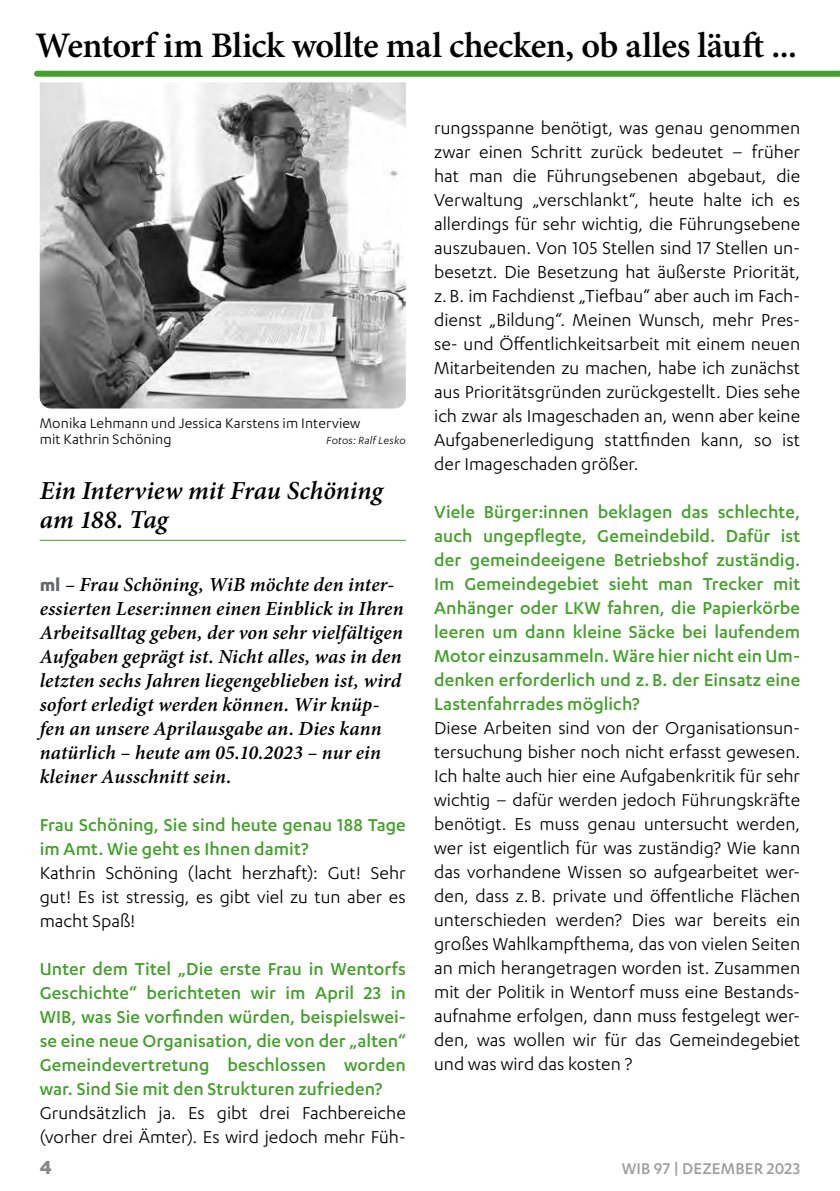
<style>
.page{position:relative;width:840px;height:1191px;background:#fff}
.page>*{position:absolute;margin:0;border:0;box-sizing:border-box;transform-origin:0 0}
.t1{font:600 36px "Minion Pro";letter-spacing:-.015em;color:#000}
.t2{font:italic 600 26px/29px "Minion Pro";letter-spacing:-.005em;color:#000}
.t3{font:700 22px "Karbon";color:#87888a}
.t4{font:20px/24px "Karbon";color:#000;text-align:justify}
.t5{font:500 20px/24px "Karbon";letter-spacing:.005em;color:#44a12b;text-align:justify}
.t6{font:italic 600 20px/24px "Minion Pro";letter-spacing:.01em;color:#000}
.t7{font:500 18px "Karbon";letter-spacing:.01em;color:#9c9e9f}
.t8{font:16px/16px "Karbon";letter-spacing:.01em;color:#000}
.t9{font:italic 12px "Karbon";letter-spacing:.015em;color:#000}
.s1{font-family:"Karbon";font-weight:700;font-style:normal;color:#646567}
</style>
<div class="page">
<div style="left:37px;top:71px;width:802px;height:6px;background:#44a12b"></div>
<hr style="left:40px;top:540px;width:365px;height:1px;background:#44a12b">
<img style="left:40px;top:82px;width:365px;height:326px">
<h1 class="t1" style="left:35px;top:20px;width:762px">Wentorf im Blick wollte mal checken, ob alles läuft ...</h1>
<p class="t8" style="left:40px;top:414px;width:322px">Monika Lehmann und Jessica Karstens im Interview mit Kathrin Schöning</p>
<p class="t9" style="left:326px;top:434px;width:81px">Fotos: Ralf Lesko</p>
<h2 class="t2" style="left:40px;top:476px;width:344px">Ein Interview mit Frau Schöning am 188. Tag</h2>
<p class="t6" style="left:40px;top:572px;width:365px"><span class="s1">ml</span> – Frau Schöning, WiB möchte den inter&shy;essierten Leser:innen einen Einblick in Ihren Arbeitsalltag geben, der von sehr vielfältigen Aufgaben geprägt ist. Nicht alles, was in den letzten sechs Jahren liegengeblieben ist, wird sofort erledigt werden können. Wir knüp&shy;fen an unsere Aprilausgabe an. Dies kann natürlich – heute am 05.10.2023 – nur ein kleiner Ausschnitt sein.</p>
<p class="t5" style="left:40px;top:812px;width:367px">Frau Schöning, Sie sind heute genau 188 Tage im Amt. Wie geht es Ihnen damit?</p>
<p class="t4" style="left:40px;top:860px;width:367px">Kathrin Schöning (lacht herzhaft): Gut! Sehr gut! Es ist stressig, es gibt viel zu tun aber es macht Spaß!</p>
<p class="t5" style="left:40px;top:956px;width:367px">Unter dem Titel „Die erste Frau in Wentorfs Geschichte“ berichteten wir im April 23 in WIB, was Sie vorfinden würden, beispielswei&shy;se eine neue Organisation, die von der „alten“ Gemeindevertretung beschlossen worden war. Sind Sie mit den Strukturen zufrieden?</p>
<p class="t4" style="left:40px;top:1100px;width:367px">Grundsätzlich ja. Es gibt drei Fachbereiche (vorher drei Ämter). Es wird jedoch mehr Füh-</p>
<p class="t4" style="left:434px;top:115px;width:367px">rungsspanne benötigt, was genau genommen zwar einen Schritt zurück bedeutet – früher hat man die Führungsebenen abgebaut, die Verwaltung „verschlankt“, heute halte ich es allerdings für sehr wichtig, die Führungsebene auszubauen. Von 105 Stellen sind 17 Stellen un&shy;besetzt. Die Besetzung hat äußerste Priorität, z. B. im Fachdienst „Tiefbau“ aber auch im Fach&shy;dienst „Bildung“. Meinen Wunsch, mehr Pres&shy;se- und Öffentlichkeitsarbeit mit einem neuen Mitarbeitenden zu machen, habe ich zunächst aus Prioritätsgründen zurückgestellt. Dies sehe ich zwar als Imageschaden an, wenn aber keine Aufgabenerledigung stattfinden kann, so ist der Imageschaden größer.</p>
<p class="t5" style="left:434px;top:499px;width:367px">Viele Bürger:innen beklagen das schlechte, auch ungepflegte, Gemeindebild. Dafür ist der gemeindeeigene Betriebshof zuständig.<br>Im Gemeindegebiet sieht man Trecker mit Anhänger oder LKW fahren, die Papierkörbe leeren um dann kleine Säcke bei laufendem Motor einzusammeln. Wäre hier nicht ein Um&shy;denken erforderlich und z.B. der Einsatz eine Lastenfahrrades möglich?</p>
<p class="t4" style="left:434px;top:715px;width:367px">Diese Arbeiten sind von der Organisationsun&shy;tersuchung bisher noch nicht erfasst gewesen.<br>Ich halte auch hier eine Aufgabenkritik für sehr wichtig – dafür werden jedoch Führungskräfte benötigt. Es muss genau untersucht werden, wer ist eigentlich für was zuständig? Wie kann das vorhandene Wissen so aufgearbeitet wer&shy;den, dass z. B. private und öffentliche Flächen unterschieden werden? Dies war bereits ein großes Wahlkampfthema, das von vielen Seiten an mich herangetragen worden ist. Zusammen mit der Politik in Wentorf muss eine Bestands&shy;aufnahme erfolgen, dann muss festgelegt wer&shy;den, was wollen wir für das Gemeindegebiet und was wird das kosten ?</p>
<p class="t3" style="left:40px;top:1154px;width:14px">4</p>
<p class="t7" style="left:621px;top:1158px;width:180px">WIB 97 | DEZEMBER 2023</p>
</div>
